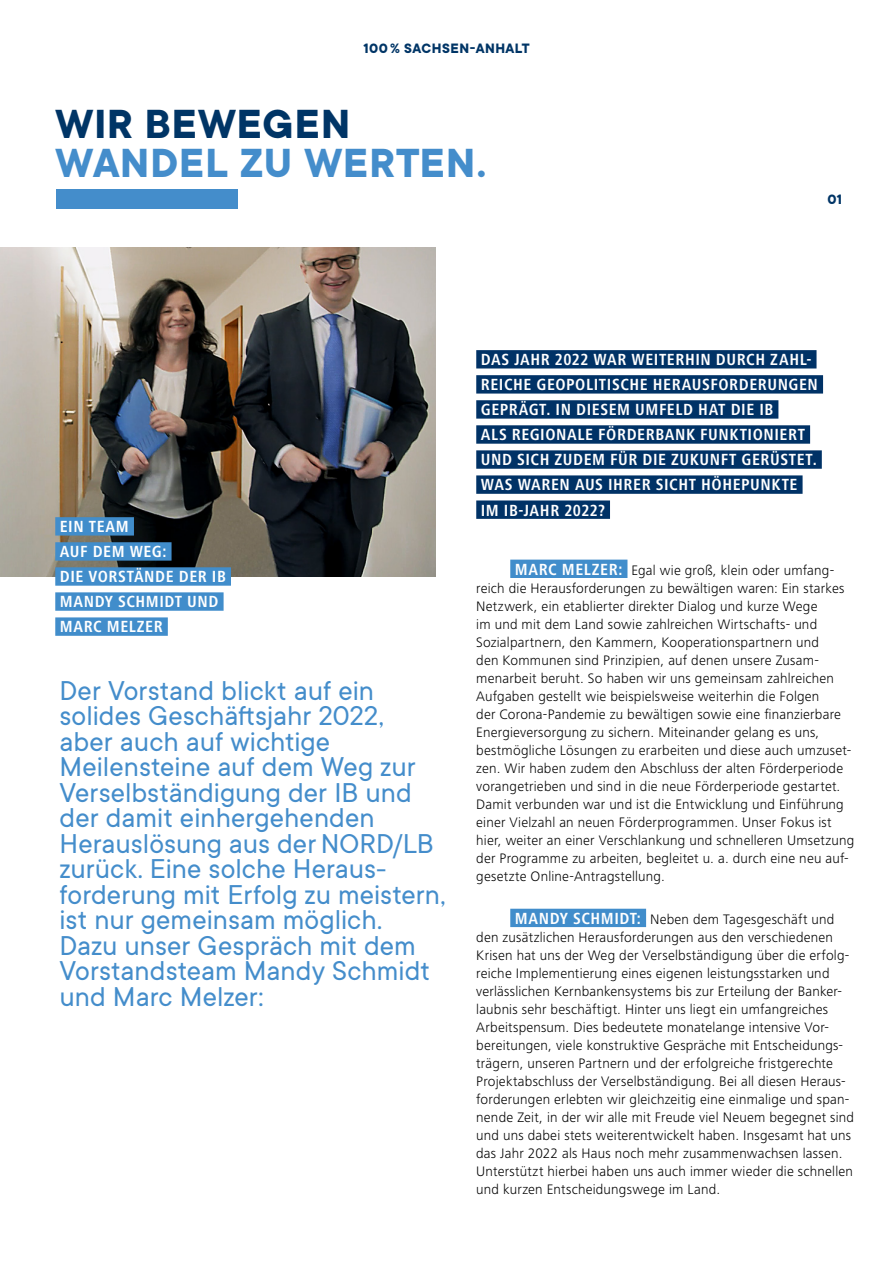
<style>
.page{position:relative;width:893px;height:1263px;background:#fff}
.page>*{position:absolute;margin:0;border:0;box-sizing:border-box;transform-origin:0 0}
.t1{font:700 44.7px "TT Commons";letter-spacing:.02em;color:#448dcb}
.t2{font:700 44.7px "TT Commons";letter-spacing:.02em;color:#003566}
.t3{font:30px/25.5px "TT Commons";letter-spacing:.005em;color:#448dcb}
.t4{font:700 condensed 16.65px/25px "Frutiger Next LT";letter-spacing:.035em;color:#fff}
.t5{font:700 15px "TT Commons";letter-spacing:.03em;color:#003566}
.t6{font:300 14.25px/18px "Frutiger Next LT";letter-spacing:.015em;color:#000}
.s1{font-weight:700;font-stretch:condensed;font-size:16.65px;color:#fff}
</style>
<div class="page">
<div style="left:476px;top:350px;width:340px;height:18px;background:#003266"></div>
<div style="left:476px;top:375px;width:347px;height:19px;background:#003266"></div>
<div style="left:476px;top:400px;width:302px;height:19px;background:#003266"></div>
<div style="left:476px;top:425px;width:334px;height:19px;background:#003266"></div>
<div style="left:476px;top:450px;width:346px;height:19px;background:#003266"></div>
<div style="left:476px;top:475px;width:327px;height:19px;background:#003266"></div>
<div style="left:476px;top:500px;width:134px;height:19px;background:#003266"></div>
<div style="left:510px;top:560px;width:117px;height:18px;background:#418dcb"></div>
<div style="left:510px;top:909px;width:136px;height:18px;background:#418dcb"></div>
<img style="left:0;top:247px;width:436px;height:329px">
<div style="left:56px;top:189px;width:182px;height:20px;background:#448dcb"></div>
<div style="left:55px;top:517px;width:79px;height:18px;background:#418dcb"></div>
<div style="left:55px;top:542px;width:117px;height:19px;background:#418dcb"></div>
<div style="left:55px;top:567px;width:176px;height:19px;background:#418dcb"></div>
<div style="left:55px;top:592px;width:169px;height:19px;background:#418dcb"></div>
<div style="left:55px;top:617px;width:113px;height:19px;background:#418dcb"></div>
<p class="t5" style="left:363px;top:40px;width:168px">100% SACHSEN-ANHALT</p>
<h1 class="t2" style="left:55px;top:99px;width:296px">WIR BEWEGEN</h1>
<h1 class="t1" style="left:55px;top:138px;width:432px">WANDEL ZU WERTEN.</h1>
<p class="t5" style="left:827px;top:191px;width:16px">01</p>
<p class="t4" style="left:481px;top:347px;width:339px">DAS JAHR 2022 WAR WEITERHIN DURCH ZAHL-REICHE GEOPOLITISCHE HERAUSFORDERUNGEN GEPRÄGT. IN DIESEM UMFELD HAT DIE IB<br>ALS REGIONALE FÖRDERBANK FUNKTIONIERT UND SICH ZUDEM FÜR DIE ZUKUNFT GERÜSTET.<br>WAS WAREN AUS IHRER SICHT HÖHEPUNKTE IM IB-JAHR 2022?</p>
<p class="t4" style="left:60px;top:514px;width:168px">EIN TEAM<br>AUF DEM WEG:<br>DIE VORSTÄNDE DER IB<br>MANDY SCHMIDT UND<br>MARC MELZER</p>
<p class="t3" style="left:59px;top:678px;width:387px">Der Vorstand blickt auf ein solides Geschäftsjahr 2022,<br>aber auch auf wichtige<br>Meilensteine auf dem Weg zur<br>Verselbständigung der IB und der damit einhergehenden<br>Herauslösung aus derNORD/LB zurück. Eine solche Heraus&shy;forderung mit Erfolg zu meistern, ist nur gemeinsam möglich.<br>Dazu unser Gespräch mit dem<br>Vorstandsteam Mandy Schmidt und Marc Melzer:</p>
<p class="t6" style="left:476px;top:561px;width:379px;text-indent:39px"><span class="s1">MARC MELZER:</span> Egal wie groß, klein oder umfang&shy;reich die Herausforderungen zu bewältigen waren: Ein starkes Netzwerk, ein etablierter direkter Dialog und kurze Wege<br>im und mit dem Land sowie zahlreichen Wirtschafts- und Sozialpartnern, den Kammern, Kooperationspartnern und<br>den Kommunen sind Prinzipien, auf denen unsere Zusam&shy;menarbeit beruht. So haben wir uns gemeinsam zahlreichen Aufgaben gestellt wie beispielsweise weiterhin die Folgen<br>der Corona-Pandemie zu bewältigen sowie eine finanzierbare Energieversorgung zu sichern. Miteinander gelang es uns, bestmögliche Lösungen zu erarbeiten und diese auch umzuset&shy;zen. Wir haben zudem den Abschluss der alten Förderperiode vorangetrieben und sind in die neue Förderperiode gestartet.<br>Damit verbunden war und ist die Entwicklung und Einführung einer Vielzahl an neuen Förderprogrammen. Unser Fokus ist hier, weiter an einer Verschlankung und schnelleren Umsetzung der Programme zu arbeiten, begleitet u. a. durch eine neu auf&shy;gesetzte Online-Antragstellung.</p>
<p class="t6" style="left:476px;top:910px;width:379px;text-indent:39px"><span class="s1">MANDY SCHMIDT:</span> Neben dem Tagesgeschäft und den zusätzlichen Herausforderungen aus den verschiedenen Krisen hat uns der Weg der Verselbständigung über die erfolg&shy;reiche Implementierung eines eigenen leistungsstarken und verlässlichen Kernbankensystems bis zur Erteilung der Banker&shy;laubnis sehr beschäftigt. Hinter uns liegt ein umfangreiches Arbeitspensum. Dies bedeutete monatelange intensive Vor&shy;bereitungen, viele konstruktive Gespräche mit Entscheidungs&shy;trägern, unseren Partnern und der erfolgreiche fristgerechte Projektabschluss der Verselbständigung. Bei all diesen Heraus&shy;forderungen erlebten wir gleichzeitig eine einmalige und span&shy;nende Zeit, in der wir alle mit Freude viel Neuem begegnet sind und uns dabei stets weiterentwickelt haben. Insgesamt hat uns das Jahr 2022 als Haus noch mehr zusammenwachsen lassen.<br>Unterstützt hierbei haben uns auch immer wieder die schnellen und kurzen Entscheidungswege im Land.</p>
</div>
